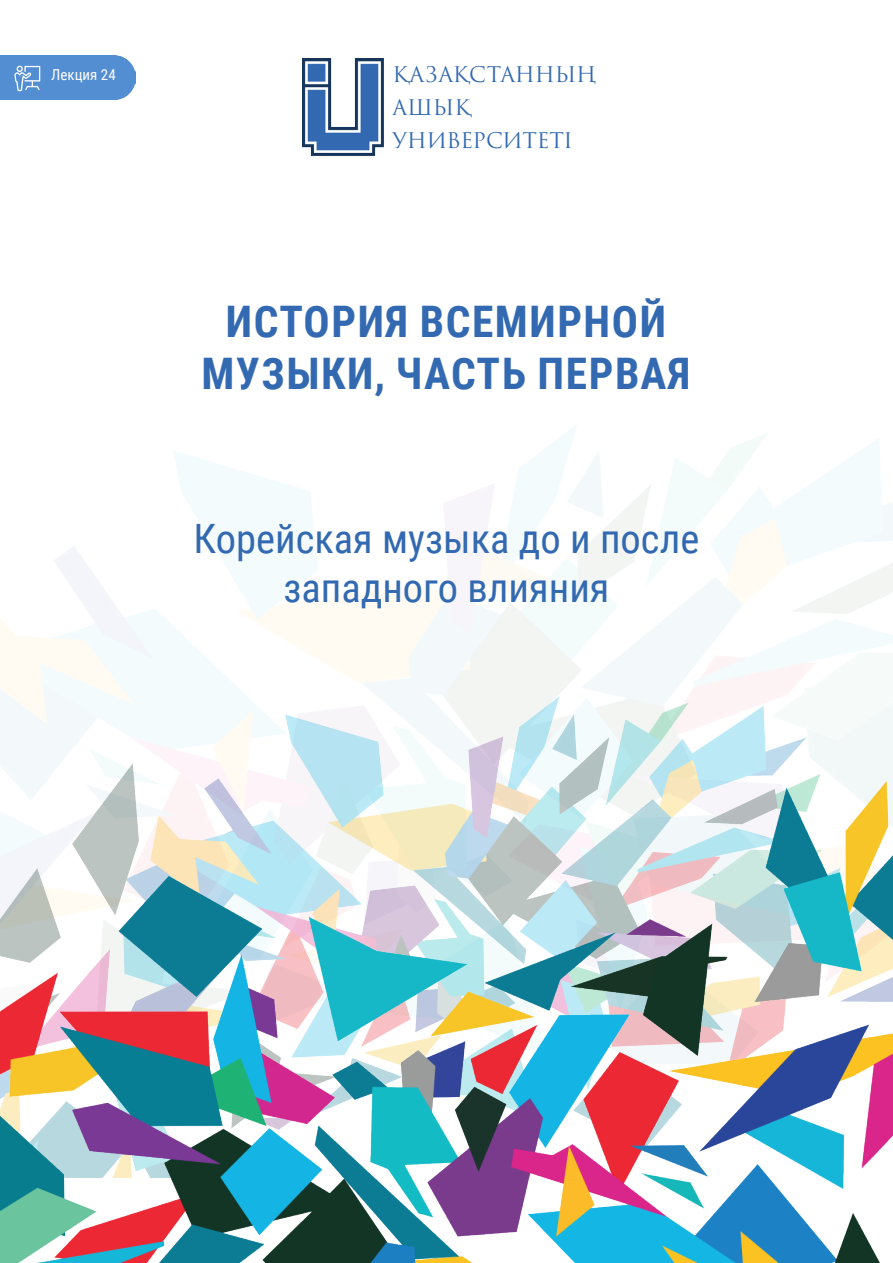
<style>
.page{position:relative;width:893px;height:1263px;background:#fff}
.page>*{position:absolute;margin:0;border:0;box-sizing:border-box;transform-origin:0 0}
.t1{font:700 43.5px/52.2px "Roboto Condensed";letter-spacing:.035em;color:#3269b1;text-align:center}
.t2{font:40.5px/48.6px "Roboto Condensed";color:#3269b1;text-align:center}
.t3{font:21px "Trajan Pro 3";letter-spacing:-.01em;color:#3269b1}
.t4{font:15px "Roboto Condensed";color:#fff}
</style>
<div class="page">
<img style="left:0;top:425px;width:893px;height:638px">
<img style="left:302px;top:58px;width:82px;height:98px">
<img style="left:0;top:696px;width:892px;height:33px">
<img style="left:0;top:729px;width:892px;height:534px">
<div style="left:0;top:55px;width:136px;height:45px;background:#538dd2"></div>
<svg style="left:14px;top:66px;width:26px;height:25px"></svg>
<p class="t4" style="left:51px;top:64px;width:66px">Лекция 24</p>
<p class="t3" style="left:393px;top:60px;width:205px">ҚАЗАҚСТАННЫҢ</p>
<p class="t3" style="left:393px;top:93px;width:80px">АШЫҚ</p>
<p class="t3" style="left:393px;top:126px;width:182px">УНИВЕРСИТЕТІ</p>
<p class="t1" style="left:201px;top:294px;width:491px">ИСТОРИЯ ВСЕМИРНОЙ<br>МУЗЫКИ, ЧАСТЬ ПЕРВАЯ</p>
<p class="t2" style="left:194px;top:513px;width:507px">Корейская музыка до и после западного влияния</p>
</div>
